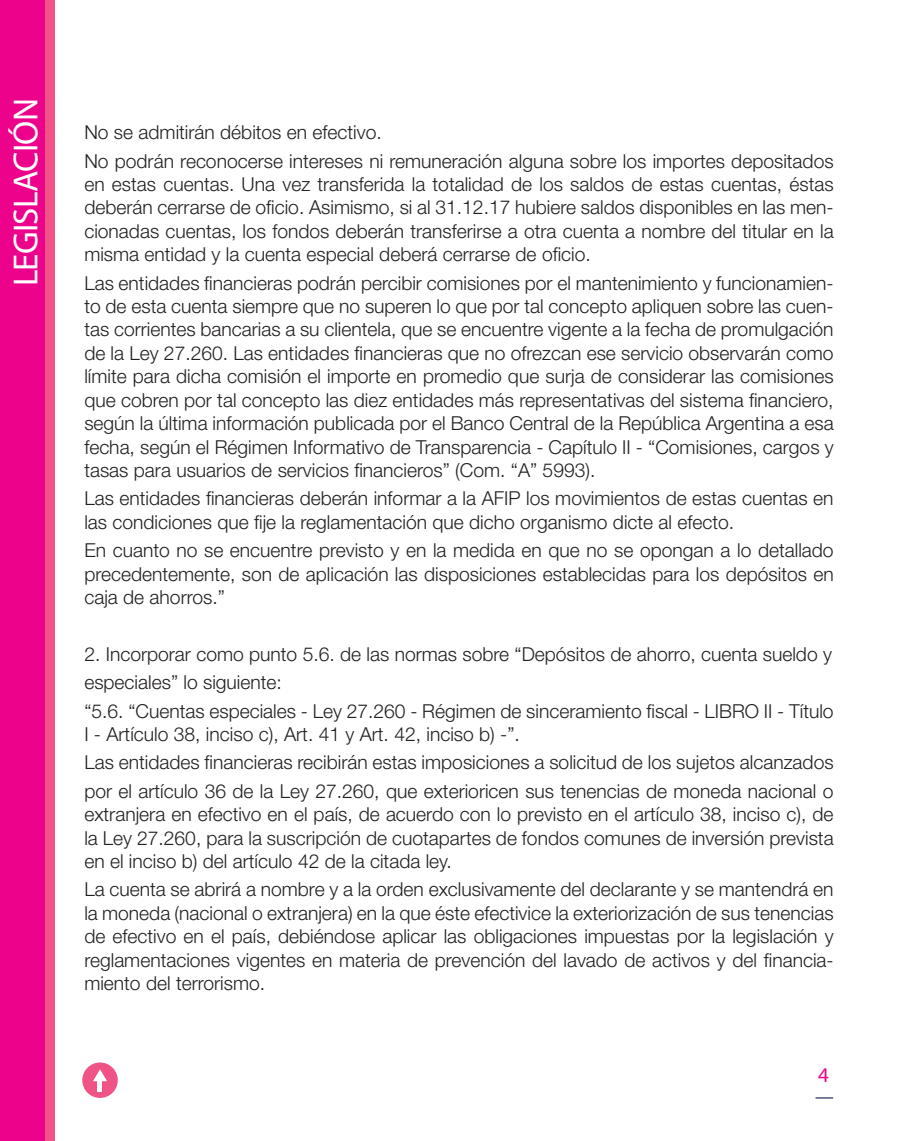
<style>
.page{position:relative;width:918px;height:1141px;background:#fff}
.page>*{position:absolute;margin:0;border:0;box-sizing:border-box;transform-origin:0 0}
.t1{font:35px "Myriad Pro";letter-spacing:-.02em;color:#fff}
.t2{font:21px "Myriad Pro";color:#ed028c}
.Texto{font:300 19.25px/23.4px "Helvetica Neue";color:#231f20;text-align:justify}
</style>
<div class="page">
<div style="left:0;top:0;width:54px;height:1141px;background:#f05386"></div>
<div style="left:0;top:0;width:45px;height:1141px;background:#ed028c"></div>
<div style="left:82px;top:1062px;width:36px;height:36px;background:#f05386;border-radius:50%"></div>
<svg style="left:93px;top:1069px;width:14px;height:12px"></svg>
<hr style="left:98px;top:1076px;width:4px;height:15px;background:#fff">
<svg style="left:815px;top:1097px;width:18px;height:2px"></svg>
<h1 class="t1" style="left:4px;top:286px;width:190px;rotate:-90deg">LEGISLACIÓN</h1>
<p class="Texto" style="left:84px;top:120px;width:299px">No se admitirán débitos en efectivo.</p>
<p class="Texto" style="left:84px;top:149px;width:751px">No podrán reconocerse intereses ni remuneración alguna sobre los importes depositados en estas cuentas. Una vez transferida la totalidad de los saldos de estas cuentas, éstas deberán cerrarse de oficio. Asimismo, si al 31.12.17 hubiere saldos disponibles en las men&shy;cionadas cuentas, los fondos deberán transferirse a otra cuenta a nombre del titular en la misma entidad y la cuenta especial deberá cerrarse de oficio.</p>
<p class="Texto" style="left:84px;top:271px;width:751px">Las entidades financieras podrán percibir comisiones por el mantenimiento y funcionamien&shy;to de esta cuenta siempre que no superen lo que por tal concepto apliquen sobre las cuen&shy;tas corrientes bancarias a su clientela, que se encuentre vigente a la fecha de promulgación de la Ley 27.260. Las entidades financieras que no ofrezcan ese servicio observarán como límite para dicha comisión el importe en promedio que surja de considerar las comisiones que cobren por tal concepto las diez entidades más representativas del sistema financiero, según la última información publicada por el Banco Central de la República Argentina a esa fecha, según el Régimen Informativo de Transparencia - Capítulo II - “Comisiones, cargos y tasas para usuarios de servicios financieros” (Com. “A” 5993).</p>
<p class="Texto" style="left:84px;top:486px;width:751px">Las entidades financieras deberán informar a la AFIP los movimientos de estas cuentas en las condiciones que fije la reglamentación que dicho organismo dicte al efecto.</p>
<p class="Texto" style="left:84px;top:538px;width:751px">En cuanto no se encuentre previsto y en la medida en que no se opongan a lo detallado precedentemente, son de aplicación las disposiciones establecidas para los depósitos en caja de ahorros.”</p>
<p class="Texto" style="left:84px;top:642px;width:749px">2. Incorporar como punto 5.6. de las normas sobre “Depósitos de ahorro, cuenta sueldo y</p>
<p class="Texto" style="left:84px;top:670px;width:199px">especiales” lo siguiente:</p>
<p class="Texto" style="left:84px;top:699px;width:751px">“5.6. “Cuentas especiales - Ley 27.260 - Régimen de sinceramiento fiscal - LIBRO II - Título<br>I - Artículo 38, inciso c), Art. 41 y Art. 42, inciso b) -”.</p>
<p class="Texto" style="left:84px;top:750px;width:751px">Las entidades financieras recibirán estas imposiciones a solicitud de los sujetos alcanzados</p>
<p class="Texto" style="left:84px;top:779px;width:751px">por el artículo 36 de la Ley 27.260, que exterioricen sus tenencias de moneda nacional o extranjera en efectivo en el país, de acuerdo con lo previsto en el artículo 38, inciso c), de la Ley 27.260, para la suscripción de cuotapartes de fondos comunes de inversión prevista en el inciso b) del artículo 42 de la citada ley.</p>
<p class="Texto" style="left:84px;top:877px;width:751px">La cuenta se abrirá a nombre y a la orden exclusivamente del declarante y se mantendrá en la moneda (nacional o extranjera) en la que éste efectivice la exteriorización de sus tenencias de efectivo en el país, debiéndose aplicar las obligaciones impuestas por la legislación y reglamentaciones vigentes en materia de prevención del lavado de activos y del financia&shy;miento del terrorismo.</p>
<p class="t2" style="left:818px;top:1062px;width:12px">4</p>
</div>
